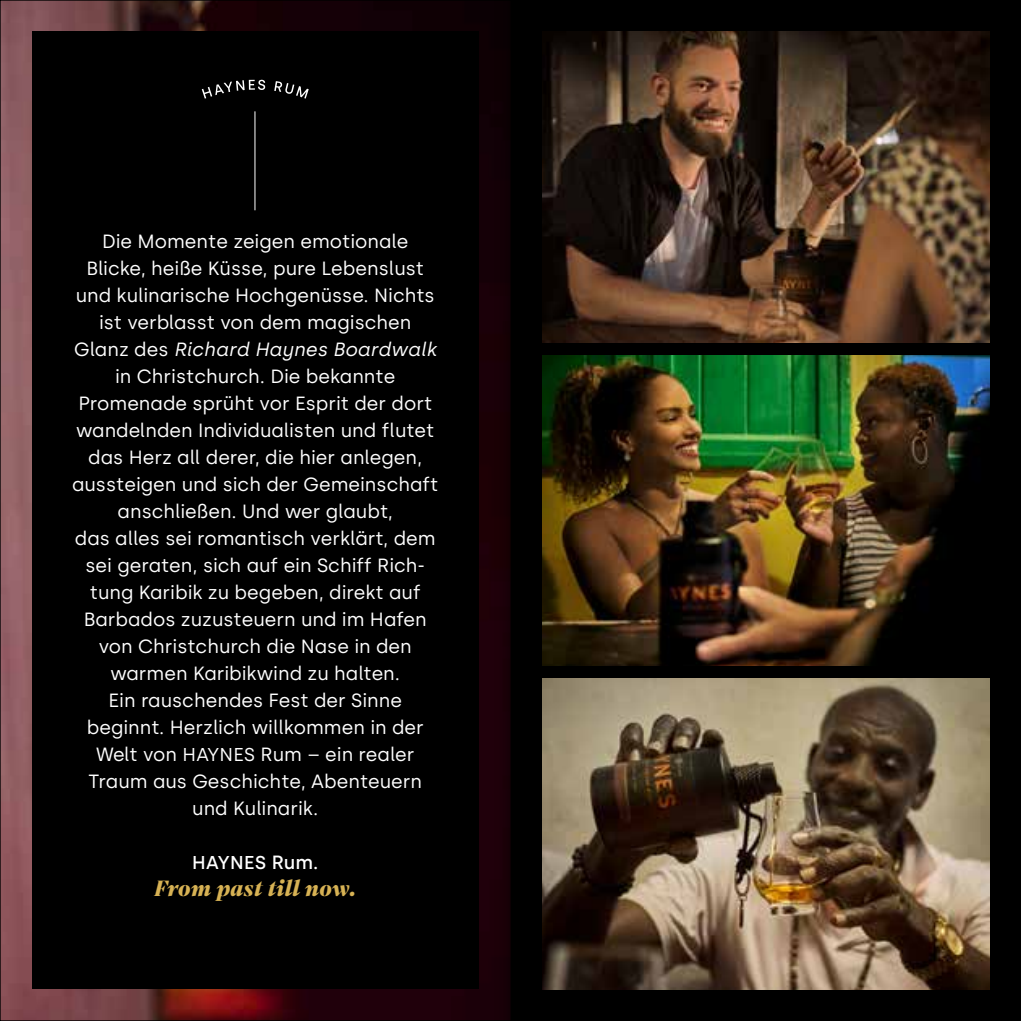
<style>
.page{position:relative;width:1021px;height:1021px;background:#fff}
.page>*{position:absolute;margin:0;border:0;box-sizing:border-box;transform-origin:0 0}
.t1{font:italic 900 23.62px "Mixta Pro";letter-spacing:.015em;color:#d7b254}
.t2{font:19.12px/27px "Silka";color:#fff;text-align:center}
.t3{font:500 18.45px "Silka";letter-spacing:.025em;color:#fff}
.s1{font-style:italic}
.s2{font-size:18.45px}
.s3{font-size:19.12px}
</style>
<div class="page">
<div style="left:510px;top:0;width:510px;height:1020px;background:#000"></div>
<img style="left:2px;top:2px;width:489px;height:1016px">
<div style="left:32px;top:32px;width:446px;height:957px;background:#000"></div>
<svg style="left:202px;top:80px;width:107px;height:19px"></svg>
<hr style="left:254px;top:112px;width:1px;height:98px;background:#fff">
<img style="left:542px;top:355px;width:447px;height:310px">
<img style="left:542px;top:678px;width:447px;height:311px">
<img style="left:542px;top:32px;width:447px;height:310px">
<div style="left:491px;top:0;width:19px;height:1020px;background:linear-gradient(to bottom,#100004,#200009)"></div>
<p class="t2" style="left:72px;top:227px;width:368px">Die Momente zeigen emotionale Blicke, heiße Küsse, pure Lebenslust und kulinarische Hochgenüsse. Nichts ist verblasst von dem magischen Glanz des <span class="s1">Richard Haynes Boardwalk </span>in Christchurch. Die bekannte Promenade sprüht vor Esprit der dort wandelnden Individualisten und flutet das Herz all derer, die hier anlegen, aussteigen und sich der Gemeinschaft anschließen. Und wer glaubt,<br>das alles sei romantisch verklärt, dem sei geraten, sich auf ein Schiff Rich&shy;tung Karibik zu begeben, direkt auf Barbados zuzusteuern und im Hafen von Christchurch die Nase in den warmen Karibikwind zu halten.<br>Ein rauschendes Fest der Sinne beginnt. Herzlich willkommen in der Welt von <span class="s2">HAYNES</span> Rum – ein realer Traum aus Geschichte, Abenteuern und Kulinarik.</p>
<p class="t3" style="left:192px;top:851px;width:128px">HAYNES <span class="s3">Rum.</span></p>
<p class="t1" style="left:154px;top:874px;width:203px">From past till now.</p>
</div>
